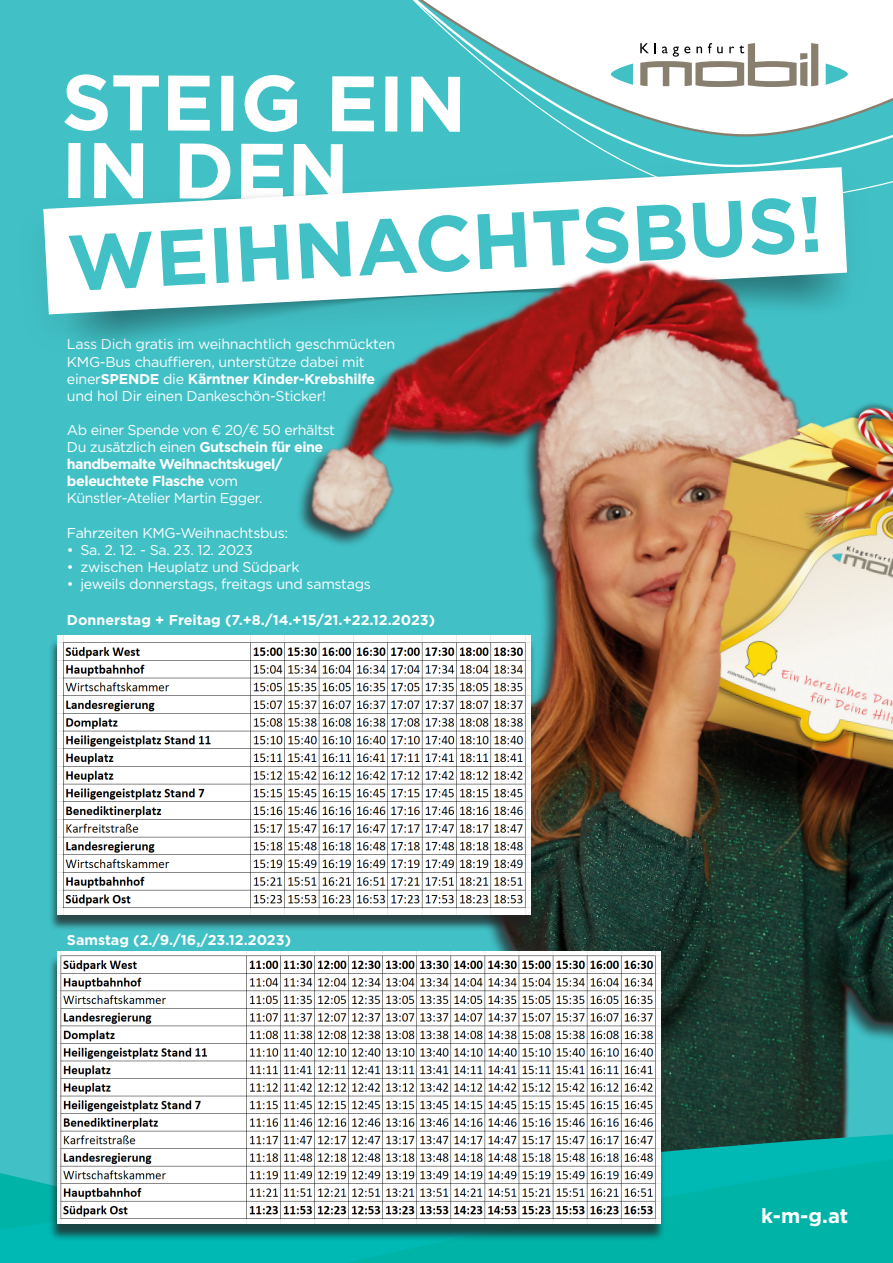
<style>
.page{position:relative;width:893px;height:1263px;background:#fff}
.page>*{position:absolute;margin:0;border:0;box-sizing:border-box;transform-origin:0 0}
.t1{font:700 78.53px "Gotham";color:#41c1c6}
.t2{font:700 78.53px "Gotham";letter-spacing:-.005em;color:#fff}
.t3{font:700 20.25px "Gotham";color:#fff}
.t4{font:14.25px "Gotham";letter-spacing:-.02em;color:#fff}
.t5{font:700 14.25px "Gotham";color:#fff}
.t6{font:700 14.25px "Gotham";letter-spacing:-.02em;color:#fff}
.t7{font:700 14.25px "Gotham";letter-spacing:-.04em;color:#fff}
.s1{font-weight:400}
.s2{font-weight:700}
</style>
<div class="page">
<div style="left:0;top:0;width:893px;height:1246px;background:#41c1c6"></div>
<svg style="left:412px;top:0;width:481px;height:138px"></svg>
<svg style="left:826px;top:63px;width:22px;height:22px"></svg>
<svg style="left:611px;top:63px;width:22px;height:22px"></svg>
<svg style="left:640px;top:43px;width:178px;height:44px;background:#cdcac4"></svg>
<div style="left:11px;top:150px;width:868px;height:211px;background:#231f20;opacity:.1"></div>
<svg style="left:43px;top:167px;width:804px;height:147px;fill:#fff"></svg>
<img style="left:248px;top:192px;width:645px;height:874px">
<svg style="left:0;top:1066px;width:893px;height:197px;background:#0e9c94"></svg>
<div style="left:48px;top:638px;width:488px;height:294px;background:#231f20;opacity:.75"></div>
<img style="left:58px;top:635px;width:473px;height:279px">
<div style="left:48px;top:955px;width:617px;height:286px;background:#231f20;opacity:.75"></div>
<img style="left:58px;top:952px;width:602px;height:272px">
<p class="t2" style="left:61px;top:58px;width:407px">STEIG EIN</p>
<p class="t2" style="left:61px;top:125px;width:290px">IN DEN</p>
<p class="t1" style="left:65px;top:218px;width:758px;rotate:-3deg">WEIHNACHTSBUS!</p>
<p class="t4" style="left:67px;top:335px;width:330px">Lass Dich gratis im weihnachtlich geschmückten</p>
<p class="t4" style="left:67px;top:352px;width:299px">KMG-Bus chauffieren, unterstütze dabei mit</p>
<p class="t6" style="left:67px;top:370px;width:310px"><span class="s1">einer</span>SPENDE <span class="s1">die</span> Kärntner Kinder-Krebshilfe</p>
<p class="t4" style="left:67px;top:387px;width:261px">und hol Dir einen Dankeschön-Sticker!</p>
<p class="t4" style="left:67px;top:421px;width:269px">Ab einer Spende von € 20/€ 50 erhältst</p>
<p class="t4" style="left:67px;top:438px;width:258px">Du zusätzlich einen <span class="s2">Gutschein für eine</span></p>
<p class="t7" style="left:67px;top:456px;width:217px">handbemalte Weihnachtskugel/</p>
<p class="t6" style="left:67px;top:473px;width:172px">beleuchtete Flasche <span class="s1">vom</span></p>
<p class="t4" style="left:67px;top:489px;width:197px">Künstler-Atelier Martin Egger.</p>
<p class="t4" style="left:67px;top:523px;width:223px">Fahrzeiten KMG-Weihnachtsbus:</p>
<p class="t4" style="left:67px;top:540px;width:187px">• Sa. 2. 12. - Sa. 23. 12. 2023</p>
<p class="t4" style="left:67px;top:558px;width:234px">• zwischen Heuplatz und Südpark</p>
<p class="t4" style="left:67px;top:575px;width:305px">• jeweils donnerstags, freitags und samstags</p>
<p class="t5" style="left:67px;top:612px;width:370px">Donnerstag + Freitag (7.+8./14.+15/21.+22.12.2023)</p>
<p class="t5" style="left:67px;top:932px;width:226px">Samstag (2./9./16,/23.12.2023)</p>
<p class="t3" style="left:761px;top:1204px;width:89px">k-m-g.at</p>
</div>
